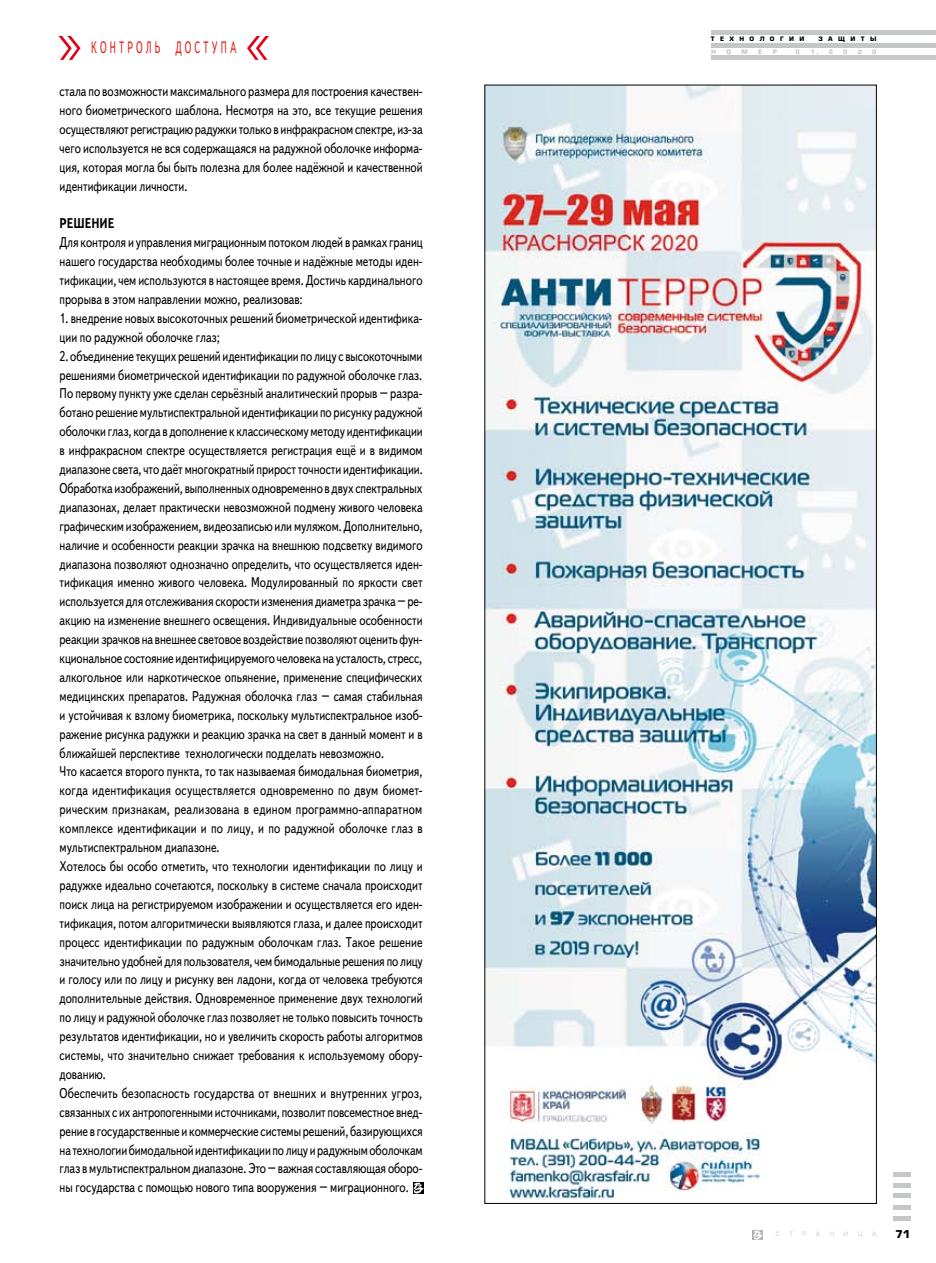
<style>
.page{position:relative;width:936px;height:1263px;background:#fff}
.page>*{position:absolute;margin:0;border:0;box-sizing:border-box;transform-origin:0 0}
.t1{font:16.5px "Text Book C";color:#e32118;scale:.56 1}
.t2{font:14.1px/18.9px "Text Book C";color:#000;text-align:justify;scale:.8 1}
.t3{font:700 14.1px "Text Book C";color:#000;scale:.8 1}
.t4{font:700 10.5px "Europe";color:#000}
.t5{font:700 6px "Europe";letter-spacing:.895em;color:#000}
.t6{font:700 6px "Europe";color:#c5c6c8}
.t7{font:6px "Europe";color:#c5c6c8}
</style>
<div class="page">
<div style="left:711px;top:30px;width:224px;height:5px;background:#c5c6c8"></div>
<div style="left:711px;top:55px;width:224px;height:5px;background:#c5c6c8"></div>
<div style="left:711px;top:43px;width:224px;height:5px;background:#c5c6c8"></div>
<hr style="left:892px;top:1216px;width:18px;height:4px;background:#c5c6c8">
<hr style="left:892px;top:1205px;width:18px;height:4px;background:#c5c6c8">
<div style="left:892px;top:1193px;width:18px;height:5px;background:#c5c6c8"></div>
<hr style="left:892px;top:1183px;width:18px;height:4px;background:#c5c6c8">
<hr style="left:892px;top:1172px;width:18px;height:4px;background:#c5c6c8">
<svg style="left:752px;top:1230px;width:10px;height:9px"></svg>
<img style="left:486px;top:87px;width:388px;height:1115px">
<svg style="left:58px;top:36px;width:22px;height:24px"></svg>
<svg style="left:247px;top:36px;width:22px;height:24px"></svg>
<svg style="left:413px;top:1182px;width:10px;height:11px"></svg>
<p class="t1" style="left:91px;top:39px;width:17px">контро</p>
<p class="t1" style="left:146px;top:39px;width:70px">ль доступа</p>
<p class="t2" style="left:60px;top:82px;width:455px">стала по возможности максимального размера для построения качествен&shy;ного биометрического шаблона. Несмотря на это, все текущие решения осуществляют регистрацию радужки только в инфракрасном спектре, из-за чего используется не вся содержащаяся на радужной оболочке информа&shy;ция, которая могла бы быть полезна для более надёжной и качественной идентификации личности.</p>
<p class="t3" style="left:60px;top:215px;width:70px">Решение</p>
<p class="t2" style="left:60px;top:233px;width:455px">Для контроля и управления миграционным потоком людей в рамках границ нашего государства необходимы более точные и надёжные методы иден&shy;тификации, чем используются в настоящее время. Достичь кардинального прорыва в этом направлении можно, реализовав:</p>
<p class="t2" style="left:60px;top:309px;width:455px">1. внедрение новых высокоточных решений биометрической идентифика&shy;ции по радужной оболочке глаз;</p>
<p class="t2" style="left:60px;top:347px;width:455px;text-align:left">2. объединение текущих решений идентификации по лицу с высокоточными решениями биометрической идентификации по радужной оболочке глаз.<br>По первому пункту уже сделан серьёзный аналитический прорыв – разра&shy;ботано решение мультиспектральной идентификации по рисунку радужной оболочки глаз, когда в дополнение к классическому методу идентификации в инфракрасном спектре осуществляется регистрация ещё и в видимом диапазоне света, что даёт многократный прирост точности идентификации.<br>Обработка изображений, выполненных одновременно в двух спектральных диапазонах, делает практически невозможной подмену живого человека графическим изображением, видеозаписью или муляжом. Дополнительно, наличие и особенности реакции зрачка на внешнюю подсветку видимого диапазона позволяют однозначно определить, что осуществляется иден&shy;тификация именно живого человека. Модулированный по яркости свет используется для отслеживания скорости изменения диаметра зрачка – ре&shy;акцию на изменение внешнего освещения. Индивидуальные особенности реакции зрачков на внешнее световое воздействие позволяют оценить фун&shy;кциональное состояние идентифицируемого человека на усталость, стресс, алкогольное или наркотическое опьянение, применение специфических медицинских препаратов. Радужная оболочка глаз – самая стабильная и устойчивая к взлому биометрика, поскольку мультиспектральное изоб&shy;ражение рисунка радужки и реакцию зрачка на свет в данный момент и в ближайшей перспективе технологически подделать невозможно.<br>Что касается второго пункта, то так называемая бимодальная биометрия, когда идентификация осуществляется одновременно по двум биомет&shy;рическим признакам, реализована в едином программно-аппаратном комплексе идентификации и по лицу, и по радужной оболочке глаз в мультиспектральном диапазоне.<br>Хотелось бы особо отметить, что технологии идентификации по лицу и радужке идеально сочетаются, поскольку в системе сначала происходит поиск лица на регистрируемом изображении и осуществляется его иден&shy;тификация, потом алгоритмически выявляются глаза, и далее происходит процесс идентификации по радужным оболочкам глаз. Такое решение значительно удобней для пользователя, чем бимодальные решения по лицу и голосу или по лицу и рисунку вен ладони, когда от человека требуются дополнительные действия. Одновременное применение двух технологий по лицу и радужной оболочке глаз позволяет не только повысить точность результатов идентификации, но и увеличить скорость работы алгоритмов системы, что значительно снижает требования к используемому обору&shy;дованию.<br>Обеспечить безопасность государства от внешних и внутренних угроз, связанных с их антропогенными источниками, позволит повсеместное внед&shy;рение в государственные и коммерческие системы решений, базирующихся на технологии бимодальной идентификации по лицу и радужным оболочкам глаз в мультиспектральном диапазоне. Это – важная составляющая оборо&shy;ны государства с помощью нового типа вооружения – миграционного.</p>
<p class="t5" style="left:710px;top:36px;width:95px">ТЕХНОЛОГИИ</p>
<p class="t5" style="left:818px;top:36px;width:59px">ЗАЩИТЫ</p>
<p class="t6" style="left:711px;top:48px;width:6px">Н</p>
<p class="t6" style="left:726px;top:48px;width:6px">О</p>
<p class="t6" style="left:741px;top:48px;width:8px">М</p>
<p class="t6" style="left:758px;top:48px;width:6px">Е</p>
<p class="t6" style="left:772px;top:48px;width:6px">Р</p>
<p class="t6" style="left:795px;top:48px;width:6px">0</p>
<p class="t6" style="left:810px;top:48px;width:10px">1 ,</p>
<p class="t6" style="left:828px;top:48px;width:6px">2</p>
<p class="t6" style="left:843px;top:48px;width:6px">0</p>
<p class="t6" style="left:857px;top:48px;width:6px">2</p>
<p class="t6" style="left:872px;top:48px;width:6px">0</p>
<p class="t7" style="left:776px;top:1230px;width:6px">С</p>
<p class="t7" style="left:789px;top:1230px;width:5px">Т</p>
<p class="t7" style="left:802px;top:1230px;width:5px">Р</p>
<p class="t7" style="left:815px;top:1230px;width:6px">А</p>
<p class="t7" style="left:829px;top:1230px;width:6px">Н</p>
<p class="t7" style="left:843px;top:1230px;width:6px">И</p>
<p class="t7" style="left:857px;top:1230px;width:6px">Ц</p>
<p class="t7" style="left:872px;top:1230px;width:6px">А</p>
<p class="t4" style="left:895px;top:1227px;width:17px">71</p>
</div>
